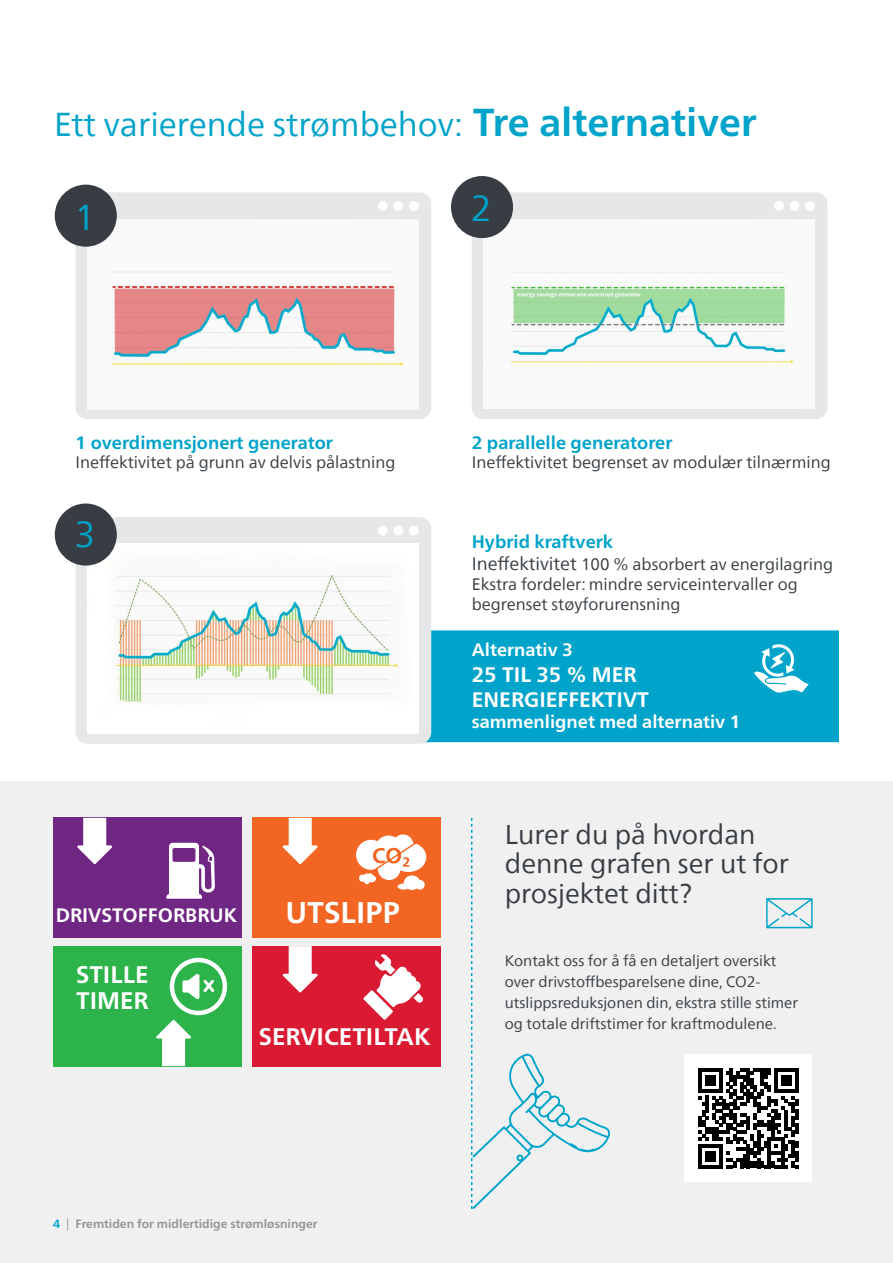
<style>
.page{position:relative;width:893px;height:1263px;background:#fff}
.page>*{position:absolute;margin:0;border:0;box-sizing:border-box;transform-origin:0 0}
.t1{font:36px "Neue Frutiger World";color:#00a3c9}
.t2{font:33px "Neue Frutiger World";color:#00a3c9}
.t3{font:700 30px "Neue Frutiger World";color:#fff}
.t4{font:27px/29.7px "Neue Frutiger World";color:#373d42}
.t5{font:700 24px/26.4px "Neue Frutiger World";color:#fff}
.t6{font:700 21px/25.2px "Neue Frutiger World";color:#fff}
.t7{font:700 19.5px "Neue Frutiger World";color:#fff}
.t8{font:700 18px "Neue Frutiger World";color:#00a3c9}
.t9{font:700 18px "Neue Frutiger World";color:#fff}
.t10{font:16.5px/19.8px "Neue Frutiger World";color:#373d42}
.t11{font:15px/21px "Neue Frutiger World";color:#373d42}
.t12{font:700 12px "Neue Frutiger World";color:#939598}
.s1{font-weight:700;font-size:39px}
.s2{font-size:18px}
.s3{color:#00a3c9}
.s4{font-weight:400}
</style>
<div class="page">
<div style="left:0;top:782px;width:893px;height:481px;background:#f0f0f1"></div>
<div style="left:431px;top:630px;width:408px;height:112px;background:#00a3c9"></div>
<svg style="left:754px;top:642px;width:55px;height:51px"></svg>
<div style="left:53px;top:818px;width:189px;height:120px;background:#702784"></div>
<svg style="left:166px;top:843px;width:49px;height:56px"></svg>
<svg style="left:77px;top:818px;width:35px;height:46px"></svg>
<div style="left:252px;top:818px;width:189px;height:120px;background:#f26522"></div>
<svg style="left:356px;top:834px;width:70px;height:56px"></svg>
<svg style="left:283px;top:818px;width:35px;height:46px"></svg>
<div style="left:53px;top:946px;width:189px;height:120px;background:#2cb34a"></div>
<svg style="left:156px;top:958px;width:71px;height:108px"></svg>
<div style="left:252px;top:946px;width:189px;height:120px;background:#da1a32"></div>
<svg style="left:283px;top:946px;width:35px;height:46px"></svg>
<svg style="left:363px;top:954px;width:60px;height:66px"></svg>
<svg style="left:766px;top:898px;width:47px;height:30px"></svg>
<svg style="left:471px;top:818px;width:139px;height:391px"></svg>
<div style="left:76px;top:517px;width:355px;height:227px;background:#e6e7e8"></div>
<img style="left:88px;top:543px;width:331px;height:191px">
<div style="left:55px;top:503px;width:62px;height:63px;background:#373d42;border-radius:50%"></div>
<svg style="left:75px;top:192px;width:356px;height:227px;background:#e7e8e9"></svg>
<img style="left:88px;top:221px;width:331px;height:188px">
<div style="left:55px;top:185px;width:62px;height:62px;background:#373d42;border-radius:50%"></div>
<svg style="left:472px;top:192px;width:355px;height:227px;background:#e7e8e9"></svg>
<img style="left:484px;top:221px;width:330px;height:187px">
<div style="left:451px;top:176px;width:62px;height:62px;background:#373d42;border-radius:50%"></div>
<div style="left:685px;top:1054px;width:127px;height:128px;background:#fff"></div>
<svg style="left:698px;top:1068px;width:100px;height:100px"></svg>
<h2 class="t2" style="left:54px;top:99px;width:704px">Ett varierende strømbehov: <span class="s1">Tre alternativer</span></h2>
<h1 class="t1" style="left:74px;top:189px;width:22px">1</h1>
<h1 class="t1" style="left:471px;top:180px;width:22px">2</h1>
<p class="t8" style="left:76px;top:426px;width:259px">1 overdimensjonert generator</p>
<p class="t10" style="left:76px;top:453px;width:322px">Ineffektivitet på grunn av delvis pålastning</p>
<h1 class="t1" style="left:74px;top:507px;width:22px">3</h1>
<p class="t7" style="left:56px;top:898px;width:183px">DRIVSTOFFORBRUK</p>
<h3 class="t3" style="left:285px;top:886px;width:116px">UTSLIPP</h3>
<h3 class="t5" style="left:76px;top:961px;width:74px">STILLE<br>TIMER</h3>
<h3 class="t5" style="left:259px;top:1023px;width:173px">SERVICETILTAK</h3>
<p class="t8" style="left:472px;top:426px;width:202px">2 parallelle generatorer</p>
<p class="t10" style="left:472px;top:453px;width:360px">Ineffektivitet begrenset av modulær tilnærming</p>
<p class="t8" style="left:472px;top:526px;width:143px">Hybrid kraftverk</p>
<p class="t10" style="left:472px;top:555px;width:363px"><span class="s2">Ineffektivitet</span> 100 % absorbert av energilagring<br>Ekstra fordeler: mindre serviceintervaller og begrenset støyforurensning</p>
<p class="t9" style="left:472px;top:634px;width:103px">Alternativ 3</p>
<p class="t6" style="left:472px;top:661px;width:179px">25 TIL 35 % MER<br>ENERGIEFFEKTIVT</p>
<p class="t9" style="left:472px;top:706px;width:270px">sammenlignet med alternativ 1</p>
<h3 class="t4" style="left:505px;top:820px;width:286px">Lurer du på hvordan denne grafen ser ut for prosjektet ditt?</h3>
<p class="t11" style="left:505px;top:951px;width:295px">Kontakt oss for å få en detaljert oversikt over drivstoffbesparelsene dine, CO2- utslippsreduksjonen din, ekstra stille stimer og totale driftstimer for kraftmodulene.</p>
<p class="t12" style="left:53px;top:1213px;width:266px"><span class="s3">4</span> <span class="s4">|</span> Fremtiden for midlertidige strømløsninger</p>
</div>
